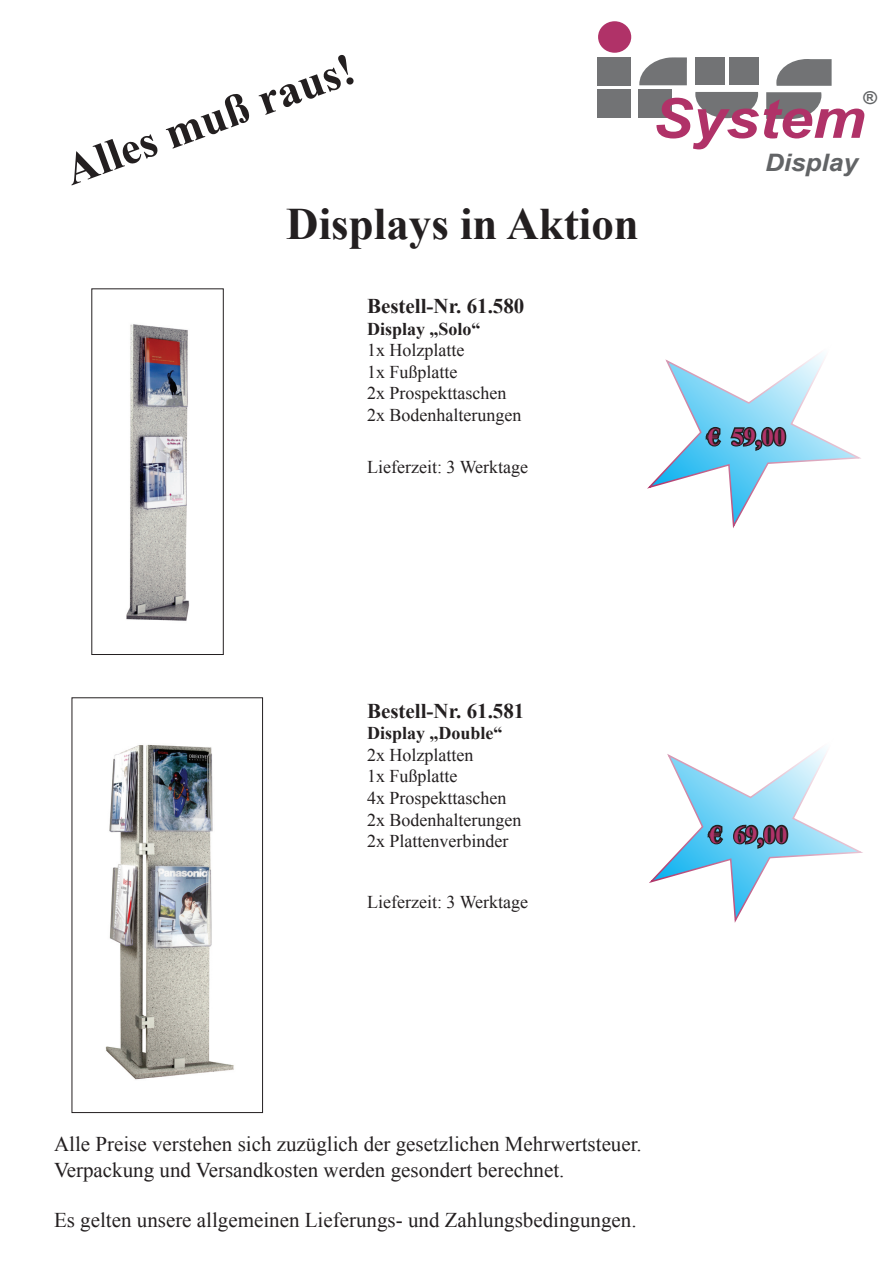
<style>
.page{position:relative;width:893px;height:1263px;background:#fff}
.page>*{position:absolute;margin:0;border:0;box-sizing:border-box;transform-origin:0 0}
.t1{font:italic 700 55.2px "Arial";color:#b03268;scale:1.09 1}
.t2{font:700 45px "Times New Roman";color:#231f20}
.t3{font:700 24px "Times New Roman";color:#af3368}
.t4{font:italic 700 24px "Arial";color:#626466;scale:1.09 1}
.t5{font:21px/25.2px "Times New Roman";color:#231f20}
.t6{font:700 21px "Times New Roman";color:#231f20}
.t7{font:18px/21.6px "Times New Roman";color:#231f20}
.t8{font:700 18px "Times New Roman";color:#231f20}
.t9{font:italic 700 17.7px "Arial";color:#626466;scale:1.05 1}
</style>
<div class="page">
<div style="left:598px;top:21px;width:33px;height:32px;background:#b03268;border-radius:50%"></div>
<div style="left:597px;top:57px;width:34px;height:28px;background:#727375"></div>
<div style="left:597px;top:89px;width:34px;height:29px;background:#727375"></div>
<svg style="left:639px;top:57px;width:48px;height:28px"></svg>
<div style="left:638px;top:89px;width:34px;height:29px;background:#727375"></div>
<div style="left:695px;top:57px;width:29px;height:28px;background:#727375"></div>
<div style="left:729px;top:57px;width:30px;height:28px;background:#727375"></div>
<svg style="left:695px;top:92px;width:63px;height:26px"></svg>
<svg style="left:766px;top:92px;width:55px;height:27px"></svg>
<svg style="left:776px;top:59px;width:56px;height:27px;background:#848586"></svg>
<img style="left:126px;top:324px;width:64px;height:297px">
<div style="left:91px;top:288px;width:133px;height:367px;border:1px solid #231f20"></div>
<img style="left:105px;top:744px;width:129px;height:336px">
<div style="left:72px;top:697px;width:191px;height:416px;border:1px solid #231f20"></div>
<svg style="left:647px;top:354px;width:214px;height:174px"></svg>
<svg style="left:649px;top:748px;width:214px;height:175px"></svg>
<h2 class="t2" style="left:56px;top:142px;width:307px;rotate:-20deg">Alles muß raus!</h2>
<h2 class="t2" style="left:286px;top:193px;width:354px">Displays in Aktion</h2>
<h1 class="t1" style="left:653px;top:83px;width:197px">System</h1>
<p class="t9" style="left:862px;top:86px;width:15px">®</p>
<h3 class="t4" style="left:765px;top:147px;width:87px">Display</h3>
<p class="t6" style="left:367px;top:291px;width:159px">Bestell-Nr. 61.580</p>
<p class="t8" style="left:367px;top:316px;width:115px">Display „Solo“</p>
<p class="t7" style="left:367px;top:339px;width:156px">1x Holzplatte<br>1x Fußplatte<br>2x Prospekttaschen<br>2x Bodenhalterungen</p>
<p class="t7" style="left:367px;top:456px;width:163px">Lieferzeit: 3 Werktage</p>
<h3 class="t3" style="left:708px;top:420px;width:79px">€ 59,00</h3>
<p class="t6" style="left:367px;top:696px;width:159px">Bestell-Nr. 61.581</p>
<p class="t8" style="left:367px;top:721px;width:137px">Display „Double“</p>
<p class="t7" style="left:367px;top:744px;width:156px">2x Holzplatten<br>1x Fußplatte<br>4x Prospekttaschen<br>2x Bodenhalterungen<br>2x Plattenverbinder</p>
<p class="t7" style="left:367px;top:891px;width:163px">Lieferzeit: 3 Werktage</p>
<h3 class="t3" style="left:710px;top:818px;width:79px">€ 69,00</h3>
<p class="t5" style="left:54px;top:1131px;width:589px">Alle Preise verstehen sich zuzüglich der gesetzlichen Mehrwertsteuer.<br>Verpackung und Versandkosten werden gesondert berechnet.</p>
<p class="t5" style="left:54px;top:1207px;width:584px">Es gelten unsere allgemeinen Lieferungs- und Zahlungsbedingungen.</p>
</div>
